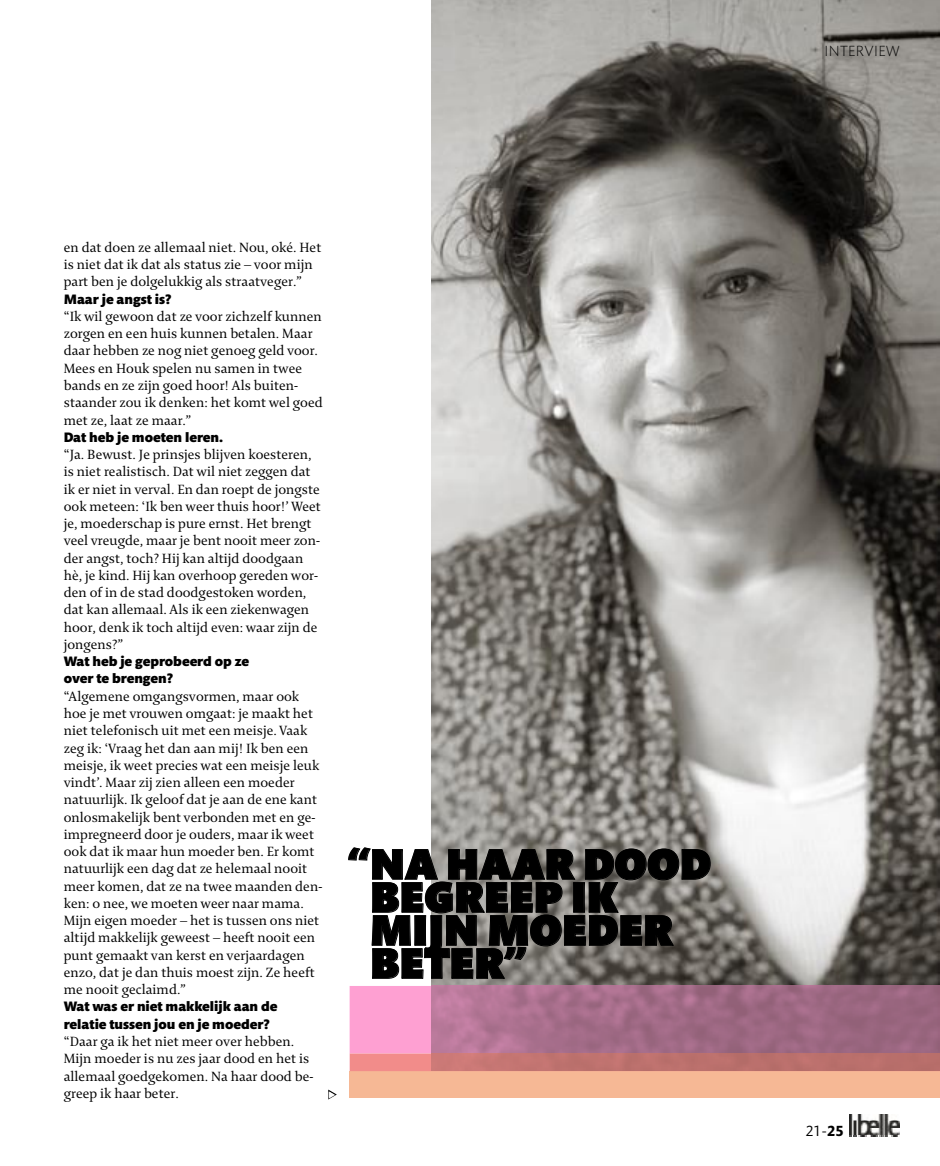
<style>
.page{position:relative;width:940px;height:1166px;background:#fff}
.page>*{position:absolute;margin:0;border:0;box-sizing:border-box;transform-origin:0 0}
.t1{font:900 43.8px/33px "Mundo Sans Std";color:#000}
.t2{font:300 15px "Mundo Sans Std";letter-spacing:.04em;color:#000}
.t3{font:15px "Mundo Sans Std";color:#000}
.t4{font:14.4px/17.2px "Enigma 2";color:#000}
.t5{font:900 13.95px/17.2px "Mundo Sans Std";color:#000}
.s1{font-weight:700}
</style>
<div class="page">
<img style="left:432px;top:0;width:508px;height:985px">
<div style="left:350px;top:1070px;width:590px;height:27px;background:#f6b895"></div>
<svg style="left:350px;top:985px;width:590px;height:85px;background:#b4738c"></svg>
<svg style="left:348px;top:847px;width:362px;height:131px"></svg>
<img style="left:850px;top:1114px;width:49px;height:21px">
<svg style="left:328px;top:1089px;width:9px;height:10px"></svg>
<p class="t4" style="left:64px;top:238px;width:259px">en dat doen ze allemaal niet. Nou, oké. Het is niet dat ik dat als status zie – voor mijn part ben je dolgelukkig als straatveger.”</p>
<p class="t5" style="left:64px;top:290px;width:109px">Maar je angst is?</p>
<p class="t4" style="left:64px;top:307px;width:260px">“Ik wil gewoon dat ze voor zichzelf kunnen zorgen en een huis kunnen betalen. Maar daar hebben ze nog niet genoeg geld voor.<br>Mees en Houk spelen nu samen in twee bands en ze zijn goed hoor! Als buiten&shy;staander zou ik denken: het komt wel goed met ze, laat ze maar.”</p>
<p class="t5" style="left:64px;top:428px;width:161px">Dat heb je moeten leren.</p>
<p class="t4" style="left:64px;top:445px;width:259px">“Ja. Bewust. Je prinsjes blijven koesteren, is niet realistisch. Dat wil niet zeggen dat ik er niet in verval. En dan roept de jongste ook meteen: ‘Ik ben weer thuis hoor!’ Weet je, moederschap is pure ernst. Het brengt veel vreugde, maar je bent nooit meer zon&shy;der angst, toch? Hij kan altijd doodgaan hè, je kind. Hij kan overhoop gereden wor&shy;den of in de stad doodgestoken worden, dat kan allemaal. Als ik een ziekenwagen hoor, denk ik toch altijd even: waar zijn de jongens?”</p>
<p class="t5" style="left:64px;top:652px;width:187px">Wat heb je geprobeerd op ze over te brengen?</p>
<p class="t4" style="left:64px;top:686px;width:260px">“Algemene omgangsvormen, maar ook hoe je met vrouwen omgaat: je maakt het niet telefonisch uit met een meisje. Vaak zeg ik: ‘Vraag het dan aan mij! Ik ben een meisje, ik weet precies wat een meisje leuk vindt’. Maar zij zien alleen een moeder natuurlijk. Ik geloof dat je aan de ene kant onlosmakelijk bent verbonden met en ge&shy;impregneerd door je ouders, maar ik weet ook dat ik maar hun moeder ben. Er komt natuurlijk een dag dat ze helemaal nooit meer komen, dat ze na twee maanden den&shy;ken: o nee, we moeten weer naar mama.<br>Mijn eigen moeder – het is tussen ons niet altijd makkelijk geweest – heeft nooit een punt gemaakt van kerst en verjaardagen enzo, dat je dan thuis moest zijn. Ze heeft me nooit geclaimd.”</p>
<p class="t5" style="left:64px;top:997px;width:215px">Wat was er niet makkelijk aan de relatie tussen jou en je moeder?</p>
<p class="t4" style="left:64px;top:1031px;width:251px">“Daar ga ik het niet meer over hebben.<br>Mijn moeder is nu zes jaar dood en het is allemaal goedgekomen. Na haar dood be&shy;greep ik haar beter.</p>
<h1 class="t1" style="left:370px;top:847px;width:342px;text-indent:-22px">“ NA HAAR DOOD<br>BEGREEP IK<br>MIJN MOEDER<br>BETER”</h1>
<p class="t2" style="left:824px;top:42px;width:77px">INTERVIEW</p>
<p class="t3" style="left:806px;top:1121px;width:39px">21-<span class="s1">25</span></p>
</div>
